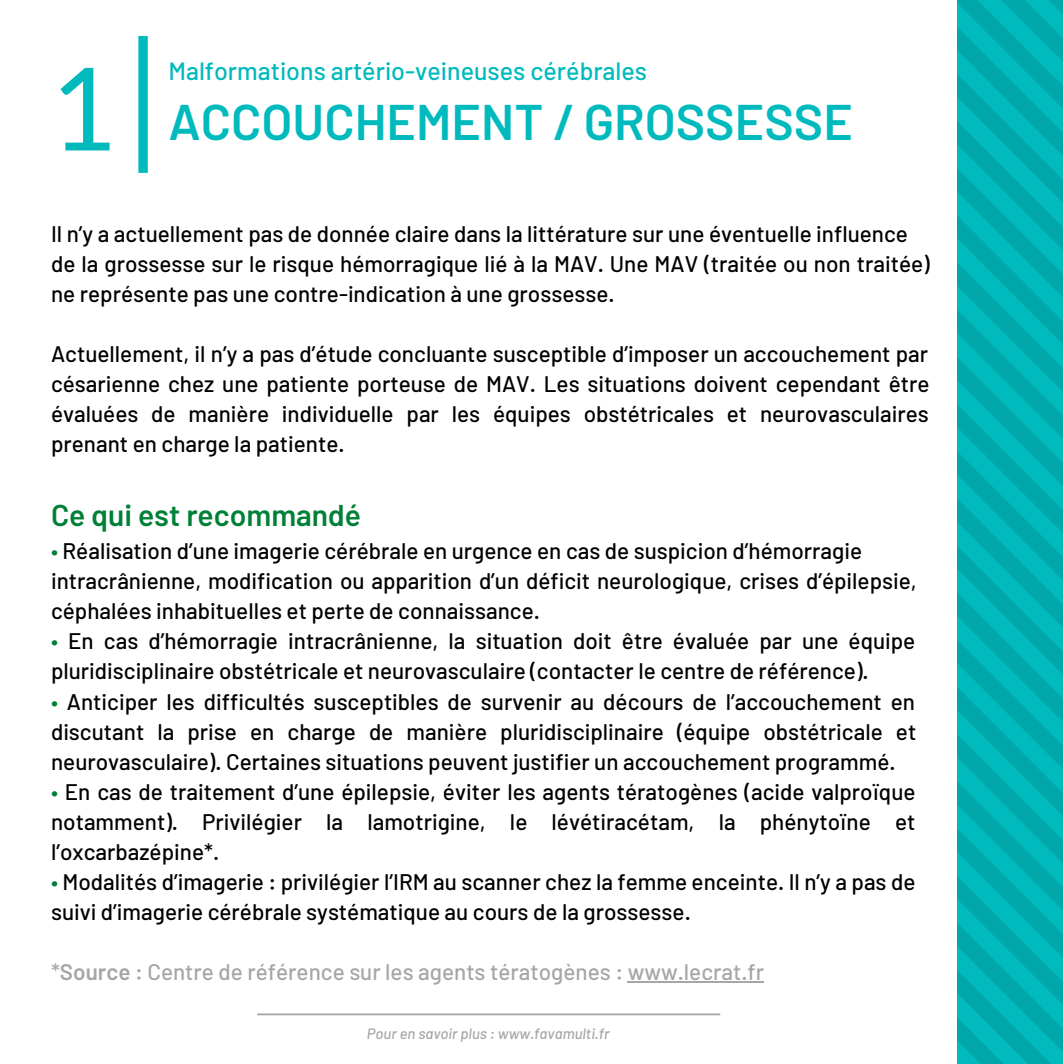
<style>
.page{position:relative;width:1063px;height:1064px;background:#fff}
.page>*{position:absolute;margin:0;border:0;box-sizing:border-box;transform-origin:0 0}
.t1{font:115px "Lato";color:#01babd}
.t2{font:600 50px "Barlow";color:#01babd}
.t3{font:600 30px "Barlow";color:#008037}
.t4{font:500 25px "Barlow";color:#01babd}
.t5{font:500 22.5px/30px "Barlow";color:#000}
.t6{font:500 22.5px "Barlow";color:#a6a6a6}
.t7{font:italic 500 15px "Barlow";color:#a6a6a6}
.s1{color:#008037}
.s2{font-weight:600}
</style>
<div class="page">
<img style="left:957px;top:0;width:105px;height:1062px">
<hr style="left:257px;top:1013px;width:463px;height:1px;background:#a6a6a6">
<div style="left:138px;top:36px;width:10px;height:137px;background:#01babd"></div>
<hr style="left:627px;top:981px;width:137px;height:2px;background:#a6a6a6">
<h1 class="t1" style="left:51px;top:37px;width:68px">1</h1>
<p class="t4" style="left:168px;top:55px;width:480px">Malformations artério-veineuses cérébrales</p>
<h2 class="t2" style="left:168px;top:90px;width:686px">ACCOUCHEMENT / GROSSESSE</h2>
<p class="t5" style="left:51px;top:218px;width:880px">Il n’y a actuellement pas de donnée claire dans la littérature sur une éventuelle influence de la grossesse sur le risque hémorragique lié à la MAV. Une MAV (traitée ou non traitée) ne représente pas une contre-indication à une grossesse.</p>
<p class="t5" style="left:51px;top:338px;width:880px;text-align:justify">Actuellement, il n’y a pas d’étude concluante susceptible d’imposer un accouchement par césarienne chez une patiente porteuse de MAV. Les situations doivent cependant être évaluées de manière individuelle par les équipes obstétricales et neurovasculaires prenant en charge la patiente.</p>
<h3 class="t3" style="left:51px;top:495px;width:311px">Ce qui est recommandé</h3>
<p class="t5" style="left:51px;top:535px;width:867px"><span class="s1">•</span> Réalisation d’une imagerie cérébrale en urgence en cas de suspicion d’hémorragie intracrânienne, modification ou apparition d’un déficit neurologique, crises d’épilepsie, céphalées inhabituelles et perte de connaissance.</p>
<p class="t5" style="left:51px;top:625px;width:865px"><span class="s1">•</span> En cas d’hémorragie intracrânienne, la situation doit être évaluée par une équipe pluridisciplinaire obstétricale et neurovasculaire (contacter le centre de référence).</p>
<p class="t5" style="left:51px;top:685px;width:867px;text-align:justify"><span class="s1">•</span> Anticiper les difficultés susceptibles de survenir au décours de l’accouchement en discutant la prise en charge de manière pluridisciplinaire (équipe obstétricale et neurovasculaire). Certaines situations peuvent justifier un accouchement programmé.</p>
<p class="t5" style="left:51px;top:775px;width:866px;text-align:justify"><span class="s1">•</span> En cas de traitement d’une épilepsie, éviter les agents tératogènes (acide valproïque notamment). Privilégier la lamotrigine, le lévétiracétam, la phénytoïne et l’oxcarbazépine*.</p>
<p class="t5" style="left:51px;top:865px;width:866px"><span class="s1">•</span> Modalités d’imagerie : privilégier l’IRM au scanner chez la femme enceinte. Il n’y a pas de suivi d’imagerie cérébrale systématique au cours de la grossesse.</p>
<p class="t6" style="left:51px;top:956px;width:714px">*<span class="s2">Source</span> : Centre de référence sur les agents tératogènes : www.lecrat.fr</p>
<p class="t7" style="left:367px;top:1023px;width:244px">Pour en savoir plus : www.favamulti.fr</p>
</div>
